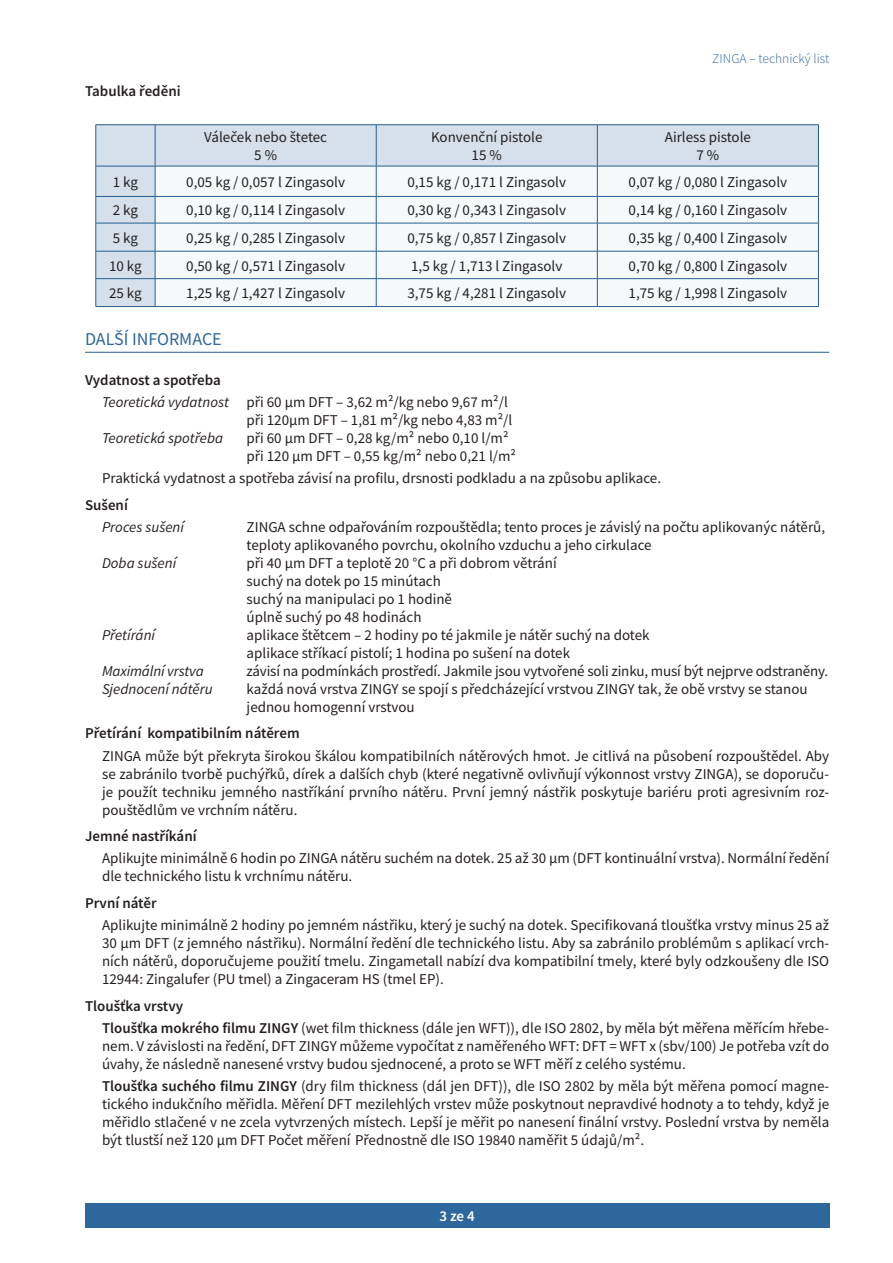
<style>
.page{position:relative;width:893px;height:1263px;background:#fff}
.page>*{position:absolute;margin:0;border:0;box-sizing:border-box;transform-origin:0 0}
.Sekcia{font:18px "Source Sans Pro";color:#2d679b}
.Text{font:15px/18px "Source Sans Pro";color:#231f20;text-align:justify}
.predsadeny_2{font:15px/18px "Source Sans Pro";color:#231f20}
.podnadpis2{font:600 15px "Source Sans Pro";color:#231f20}
.predsadeny_2-2{font:italic 15px "Source Sans Pro";color:#231f20}
.t1{font:600 15px "Source Sans Pro";color:#fff}
.t2{font:300 13.5px "Source Sans Pro";color:#2d679b}
.s1{font-style:italic}
.s2{font-weight:600}
</style>
<div class="page">
<div style="left:85px;top:1203px;width:744px;height:25px;background:#2d679b"></div>
<hr style="left:85px;top:352px;width:744px;height:1px;background:#2d679b">
<hr style="left:96px;top:124px;width:59px;height:1px;background:#265f92">
<hr style="left:155px;top:124px;width:221px;height:1px;background:#265f92">
<hr style="left:376px;top:124px;width:221px;height:1px;background:#265f92">
<hr style="left:597px;top:124px;width:222px;height:1px;background:#265f92">
<svg style="left:96px;top:125px;width:723px;height:182px"></svg>
<p class="podnadpis2" style="left:85px;top:81px;width:97px">Tabulka ředěni</p>
<p class="Text" style="left:204px;top:128px;width:124px">Váleček nebo štetec</p>
<p class="Text" style="left:254px;top:146px;width:24px">5 %</p>
<p class="Text" style="left:431px;top:128px;width:113px">Konvenční pistole</p>
<p class="Text" style="left:472px;top:146px;width:32px">15 %</p>
<p class="t2" style="left:712px;top:50px;width:118px">ZINGA – technický list</p>
<p class="Text" style="left:665px;top:128px;width:88px">Airless pistole</p>
<p class="Text" style="left:696px;top:146px;width:24px">7 %</p>
<p class="Text" style="left:113px;top:173px;width:27px">1 kg</p>
<p class="Text" style="left:186px;top:173px;width:160px">0,05 kg / 0,057 l Zingasolv</p>
<p class="Text" style="left:407px;top:173px;width:160px">0,15 kg / 0,171 l Zingasolv</p>
<p class="Text" style="left:629px;top:173px;width:160px">0,07 kg / 0,080 l Zingasolv</p>
<p class="Text" style="left:113px;top:201px;width:27px">2 kg</p>
<p class="Text" style="left:186px;top:201px;width:160px">0,10 kg / 0,114 l Zingasolv</p>
<p class="Text" style="left:407px;top:201px;width:160px">0,30 kg / 0,343 l Zingasolv</p>
<p class="Text" style="left:629px;top:201px;width:160px">0,14 kg / 0,160 l Zingasolv</p>
<p class="Text" style="left:113px;top:229px;width:27px">5 kg</p>
<p class="Text" style="left:186px;top:229px;width:160px">0,25 kg / 0,285 l Zingasolv</p>
<p class="Text" style="left:407px;top:229px;width:160px">0,75 kg / 0,857 l Zingasolv</p>
<p class="Text" style="left:629px;top:229px;width:160px">0,35 kg / 0,400 l Zingasolv</p>
<p class="Text" style="left:109px;top:256px;width:34px">10 kg</p>
<p class="Text" style="left:186px;top:256px;width:160px">0,50 kg / 0,571 l Zingasolv</p>
<p class="Text" style="left:411px;top:256px;width:153px">1,5 kg / 1,713 l Zingasolv</p>
<p class="Text" style="left:629px;top:256px;width:160px">0,70 kg / 0,800 l Zingasolv</p>
<p class="Text" style="left:109px;top:284px;width:34px">25 kg</p>
<p class="Text" style="left:186px;top:284px;width:160px">1,25 kg / 1,427 l Zingasolv</p>
<p class="Text" style="left:407px;top:284px;width:160px">3,75 kg / 4,281 l Zingasolv</p>
<p class="Text" style="left:629px;top:284px;width:160px">1,75 kg / 1,998 l Zingasolv</p>
<p class="Sekcia" style="left:85px;top:328px;width:138px">DALŠÍ INFORMACE</p>
<p class="podnadpis2" style="left:85px;top:370px;width:137px">Vydatnost a spotřeba</p>
<p class="predsadeny_2" style="left:102px;top:393px;width:407px"><span class="s1">Teoretická vydatnost</span> při 60 μm DFT – 3,62 m²/kg nebo 9,67 m²/l</p>
<p class="predsadeny_2" style="left:247px;top:411px;width:267px">při 120μm DFT – 1,81 m²/kg nebo 4,83 m²/l</p>
<p class="predsadeny_2-2" style="left:102px;top:428px;width:123px">Teoretická spotřeba</p>
<p class="predsadeny_2" style="left:247px;top:429px;width:263px">při 60 μm DFT – 0,28 kg/m² nebo 0,10 l/m²</p>
<p class="predsadeny_2" style="left:247px;top:447px;width:271px">při 120 μm DFT – 0,55 kg/m² nebo 0,21 l/m²</p>
<p class="Text" style="left:102px;top:469px;width:561px">Praktická vydatnost a spotřeba závisí na profilu, drsnosti podkladu a na způsobu aplikace.</p>
<p class="podnadpis2" style="left:85px;top:495px;width:44px">Sušení</p>
<p class="predsadeny_2-2" style="left:102px;top:517px;width:84px">Proces sušení</p>
<p class="predsadeny_2" style="left:247px;top:518px;width:580px">ZINGA schne odpařováním rozpouštědla; tento proces je závislý na počtu aplikovanýc nátěrů, teploty aplikovaného povrchu, okolního vzduchu a jeho cirkulace</p>
<p class="predsadeny_2-2" style="left:102px;top:553px;width:76px">Doba sušení</p>
<p class="predsadeny_2" style="left:247px;top:554px;width:312px">při 40 μm DFT a teplotě 20 °C a při dobrom větrání</p>
<p class="predsadeny_2" style="left:247px;top:572px;width:196px">suchý na dotek po 15 minútach</p>
<p class="predsadeny_2" style="left:247px;top:590px;width:207px">suchý na manipulaci po 1 hodině</p>
<p class="predsadeny_2" style="left:247px;top:608px;width:176px">úplně suchý po 48 hodinách</p>
<p class="predsadeny_2-2" style="left:102px;top:625px;width:55px">Přetírání</p>
<p class="predsadeny_2" style="left:247px;top:626px;width:404px">aplikace štětcem – 2 hodiny po té jakmile je nátěr suchý na dotek</p>
<p class="predsadeny_2" style="left:247px;top:644px;width:325px">aplikace stříkací pistolí; 1 hodina po sušení na dotek</p>
<p class="predsadeny_2-2" style="left:102px;top:661px;width:103px">Maximální vrstva</p>
<p class="predsadeny_2" style="left:247px;top:662px;width:583px">závisí na podmínkách prostředí. Jakmile jsou vytvořené soli zinku, musí být nejprve odstraněny.</p>
<p class="predsadeny_2-2" style="left:102px;top:679px;width:112px">Sjednocení nátěru</p>
<p class="predsadeny_2" style="left:247px;top:680px;width:563px">každá nová vrstva ZINGY se spojí s předcházející vrstvou ZINGY tak, že obě vrstvy se stanou jednou homogenní vrstvou</p>
<p class="podnadpis2" style="left:85px;top:724px;width:216px">Přetírání kompatibilním nátěrem</p>
<p class="Text" style="left:102px;top:747px;width:729px">ZINGA může být překryta širokou škálou kompatibilních nátěrových hmot. Je citlivá na působení rozpouštědel. Aby se zabránilo tvorbě puchýřků, dírek a dalších chyb (které negativně ovlivňují výkonnost vrstvy ZINGA), se doporuču&shy;je použít techniku jemného nastříkání prvního nátěru. První jemný nástřik poskytuje bariéru proti agresivním roz&shy;pouštědlům ve vrchním nátěru.</p>
<p class="podnadpis2" style="left:85px;top:826px;width:113px">Jemné nastříkání</p>
<p class="Text" style="left:102px;top:849px;width:728px">Aplikujte minimálně 6 hodin po ZINGA nátěru suchém na dotek. 25 až 30 µm (DFT kontinuální vrstva). Normální ředění dle technického listu k vrchnímu nátěru.</p>
<p class="podnadpis2" style="left:85px;top:893px;width:73px">První nátěr</p>
<p class="Text" style="left:102px;top:916px;width:729px">Aplikujte minimálně 2 hodiny po jemném nástřiku, který je suchý na dotek. Specifikovaná tloušťka vrstvy minus 25 až 30 µm DFT (z jemného nástřiku). Normální ředění dle technického listu. Aby sa zabránilo problémům s aplikací vrch&shy;ních nátěrů, doporučujeme použití tmelu. Zingametall nabízí dva kompatibilní tmely, které byly odzkoušeny dle ISO 12944: Zingalufer (PU tmel) a Zingaceram HS (tmel EP).</p>
<p class="podnadpis2" style="left:85px;top:996px;width:100px">Tloušťka vrstvy</p>
<p class="Text" style="left:102px;top:1019px;width:729px"><span class="s2">Tloušťka mokrého filmu ZINGY</span> (wet film thickness (dále jen WFT)), dle ISO 2802, by měla být měřena měřícím hřebe&shy;nem. V závislosti na ředění, DFT ZINGY můžeme vypočítat z naměřeného WFT: DFT = WFT x (sbv/100) Je potřeba vzít do úvahy, že následně nanesené vrstvy budou sjednocené, a proto se WFT měří z celého systému.</p>
<p class="Text" style="left:102px;top:1077px;width:729px"><span class="s2">Tloušťka suchého filmu ZINGY</span> (dry film thickness (dál jen DFT)), dle ISO 2802 by měla být měřena pomocí magne&shy;tického indukčního měřidla. Měření DFT mezilehlých vrstev může poskytnout nepravdivé hodnoty a to tehdy, když je měřidlo stlačené v ne zcela vytvrzených místech. Lepší je měřit po nanesení finální vrstvy. Poslední vrstva by neměla být tlustší než 120 µm DFT Počet měření Přednostně dle ISO 19840 naměřit 5 údajů/m².</p>
<p class="t1" style="left:439px;top:1206px;width:37px">3 ze 4</p>
</div>
